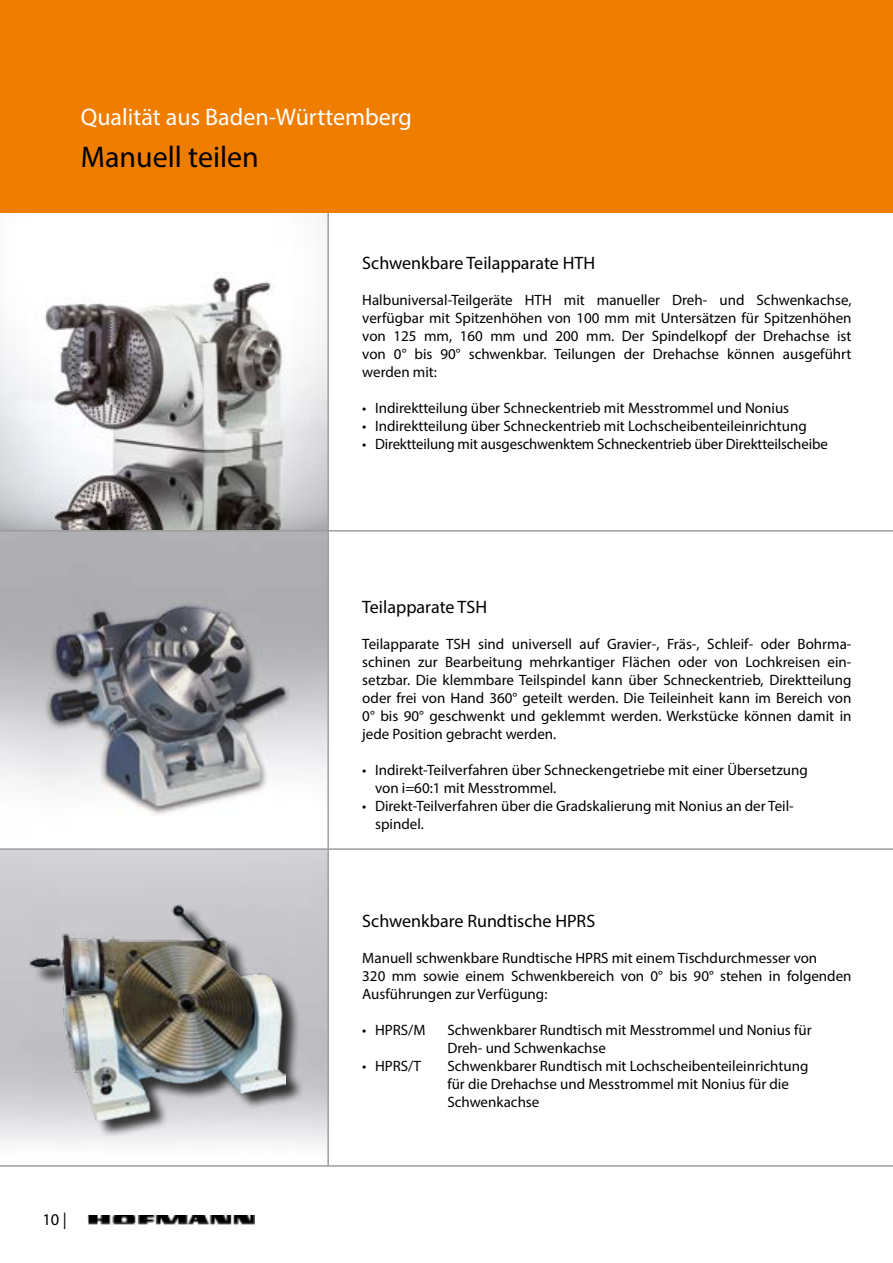
<style>
.page{position:relative;width:893px;height:1263px;background:#fff}
.page>*{position:absolute;margin:0;border:0;box-sizing:border-box;transform-origin:0 0}
.t1{font:30px "Myriad Pro";color:#000}
.t2{font:24px "Myriad Pro";color:#fff}
.t3{font:18px "Myriad Pro";color:#000}
.t4{font:16.5px "Myriad Pro";color:#000}
.t5{font:15px/18px "Myriad Pro";color:#000}
</style>
<div class="page">
<img style="left:0;top:273px;width:327px;height:870px">
<div style="left:0;top:0;width:893px;height:213px;background:#ef7d00"></div>
<img style="left:88px;top:1215px;width:166px;height:9px">
<div style="left:32px;top:907px;width:272px;height:232px;background:#000;opacity:.75"></div>
<img style="left:30px;top:904px;width:255px;height:217px">
<hr style="left:0;top:1165px;width:893px;height:2px;background:#9d9d9c">
<hr style="left:0;top:848px;width:893px;height:2px;background:#9d9d9c">
<hr style="left:0;top:530px;width:893px;height:1px;background:#9d9d9c">
<hr style="left:327px;top:213px;width:2px;height:952px;background:#9d9d9c">
<h2 class="t2" style="left:81px;top:102px;width:333px">Qualität aus Baden-Württemberg</h2>
<h1 class="t1" style="left:81px;top:138px;width:180px">Manuell teilen</h1>
<p class="t3" style="left:362px;top:252px;width:234px">Schwenkbare Teilapparate HTH</p>
<p class="t5" style="left:362px;top:291px;width:491px;text-align:justify">Halbuniversal-Teilgeräte HTH mit manueller Dreh- und Schwenkachse, verfügbar mit Spitzenhöhen von 100 mm mit Untersätzen für Spitzenhöhen von 125 mm, 160 mm und 200 mm. Der Spindelkopf der Drehachse ist von 0° bis 90° schwenkbar. Teilungen der Drehachse können ausgeführt werden mit:</p>
<p class="t5" style="left:362px;top:399px;width:428px">• Indirektteilung über Schneckentrieb mit Messtrommel und Nonius</p>
<p class="t5" style="left:362px;top:417px;width:446px">• Indirektteilung über Schneckentrieb mit Lochscheibenteileinrichtung</p>
<p class="t5" style="left:362px;top:435px;width:467px">• Direktteilung mit ausgeschwenktem Schneckentrieb über Direktteilscheibe</p>
<p class="t4" style="left:43px;top:1209px;width:26px">10 |</p>
<p class="t3" style="left:362px;top:596px;width:126px">Teilapparate TSH</p>
<p class="t5" style="left:362px;top:635px;width:491px;text-align:justify">Teilapparate TSH sind universell auf Gravier-, Fräs-, Schleif- oder Bohrma&shy;schinen zur Bearbeitung mehrkantiger Flächen oder von Lochkreisen ein&shy;setzbar. Die klemmbare Teilspindel kann über Schneckentrieb, Direktteilung oder frei von Hand 360° geteilt werden. Die Teileinheit kann im Bereich von 0° bis 90° geschwenkt und geklemmt werden. Werkstücke können damit in jede Position gebracht werden.</p>
<p class="t5" style="left:375px;top:761px;width:434px;text-indent:-13px">• Indirekt-Teilverfahren über Schneckengetriebe mit einer Übersetzung von i=60:1 mit Messtrommel.</p>
<p class="t5" style="left:375px;top:797px;width:420px;text-indent:-13px">• Direkt-Teilverfahren über die Gradskalierung mit Nonius an der Teil&shy;spindel.</p>
<p class="t3" style="left:362px;top:910px;width:234px">Schwenkbare Rundtische HPRS</p>
<p class="t5" style="left:362px;top:949px;width:491px">Manuell schwenkbare Rundtische HPRS mit einem Tischdurchmesser von<br>320 mm sowie einem Schwenkbereich von 0° bis 90° stehen in folgenden<br>Ausführungen zur Verfügung:</p>
<p class="t5" style="left:362px;top:1021px;width:65px">• HPRS/M</p>
<p class="t5" style="left:447px;top:1021px;width:366px">Schwenkbarer Rundtisch mit Messtrommel und Nonius für<br>Dreh- und Schwenkachse</p>
<p class="t5" style="left:362px;top:1057px;width:60px">• HPRS/T</p>
<p class="t5" style="left:447px;top:1057px;width:363px">Schwenkbarer Rundtisch mit Lochscheibenteileinrichtung für die Drehachse und Messtrommel mit Nonius für die<br>Schwenkachse</p>
</div>
